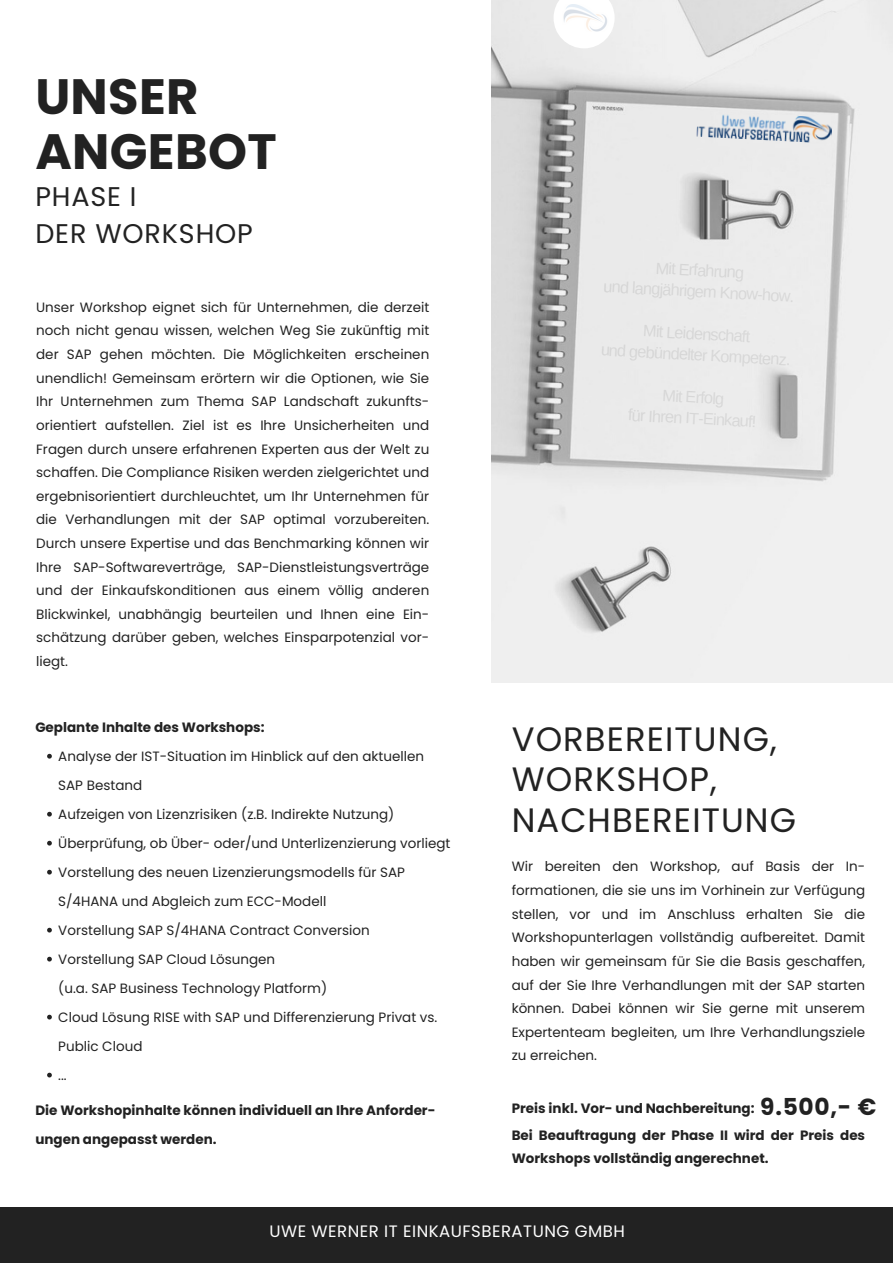
<style>
.page{position:relative;width:893px;height:1264px;background:#fff}
.page>*{position:absolute;margin:0;border:0;box-sizing:border-box;transform-origin:0 0}
.t1{font:700 49.65px/55.1px "Poppins";letter-spacing:.005em;color:#222}
.t2{font:33.75px/40.5px "Poppins";letter-spacing:.03em;color:#222}
.t3{font:27px "Poppins";letter-spacing:.03em;color:#222}
.t4{font:700 23.25px "Poppins";color:#222}
.t5{font:16.5px "Poppins";letter-spacing:.03em;color:#fff}
.t6{font:13.5px/23.5px "Poppins";color:#222}
.t7{font:700 13.5px/29px "Poppins";color:#222}
</style>
<div class="page">
<img style="left:491px;top:0;width:401px;height:682px">
<div style="left:0;top:1207px;width:892px;height:55px;background:#222"></div>
<svg style="left:553px;top:0;width:61px;height:48px"></svg>
<img style="left:696px;top:111px;width:136px;height:32px">
<img style="left:556px;top:4px;width:56px;height:27px">
<svg style="left:47px;top:753px;width:5px;height:5px"></svg>
<svg style="left:47px;top:811px;width:5px;height:5px"></svg>
<svg style="left:47px;top:840px;width:5px;height:5px"></svg>
<svg style="left:47px;top:869px;width:5px;height:5px"></svg>
<svg style="left:47px;top:927px;width:5px;height:5px"></svg>
<svg style="left:47px;top:956px;width:5px;height:5px"></svg>
<svg style="left:47px;top:1014px;width:5px;height:5px"></svg>
<svg style="left:47px;top:1072px;width:5px;height:5px"></svg>
<p class="t1" style="left:35px;top:69px;width:243px">UNSER<br>ANGEBOT</p>
<p class="t3" style="left:35px;top:178px;width:103px">PHASE I</p>
<p class="t3" style="left:35px;top:215px;width:219px">DER WORKSHOP</p>
<p class="t6" style="left:36px;top:295px;width:394px;text-align:justify">Unser Workshop eignet sich für Unternehmen, die derzeit noch nicht genau wissen, welchen Weg Sie zukünftig mit der SAP gehen möchten. Die Möglichkeiten erscheinen unendlich! Gemeinsam erörtern wir die Optionen, wie Sie Ihr Unternehmen zum Thema SAP Landschaft zukunfts&shy;orientiert aufstellen. Ziel ist es Ihre Unsicherheiten und Fragen durch unsere erfahrenen Experten aus der Welt zu schaffen. Die Compliance Risiken werden zielgerichtet und ergebnisorientiert durchleuchtet, um Ihr Unternehmen für die Verhandlungen mit der SAP optimal vorzubereiten.<br>Durch unsere Expertise und das Benchmarking können wir Ihre SAP-Softwareverträge, SAP-Dienstleistungsverträge und der Einkaufskonditionen aus einem völlig anderen Blickwinkel, unabhängig beurteilen und Ihnen eine Ein&shy;schätzung darüber geben, welches Einsparpotenzial vor&shy;liegt.</p>
<p class="t7" style="left:35px;top:713px;width:231px">Geplante Inhalte des Workshops:</p>
<p class="t6" style="left:58px;top:742px;width:367px;line-height:29px">Analyse der IST-Situation im Hinblick auf den aktuellen<br>SAP Bestand</p>
<p class="t6" style="left:58px;top:802px;width:337px">Aufzeigen von Lizenzrisiken (z.B. Indirekte Nutzung)</p>
<p class="t6" style="left:58px;top:831px;width:393px">Überprüfung, ob Über- oder/und Unterlizenzierung vorliegt</p>
<p class="t6" style="left:58px;top:857px;width:348px;line-height:29px">Vorstellung des neuen Lizenzierungsmodells für SAP<br>S/4HANA und Abgleich zum ECC-Modell</p>
<p class="t6" style="left:58px;top:918px;width:313px">Vorstellung SAP S/4HANA Contract Conversion</p>
<p class="t6" style="left:58px;top:944px;width:270px;line-height:29px">Vorstellung SAP Cloud Lösungen<br>(u.a. SAP Business Technology Platform)</p>
<p class="t6" style="left:58px;top:1002px;width:380px;line-height:29px">Cloud Lösung RISE with SAP und Differenzierung Privat vs.<br>Public Cloud</p>
<p class="t6" style="left:58px;top:1063px;width:10px">...</p>
<p class="t7" style="left:35px;top:1095px;width:401px">Die Workshopinhalte können individuell an Ihre Anforder&shy;ungen angepasst werden.</p>
<p class="t2" style="left:511px;top:718px;width:286px">VORBEREITUNG,<br>WORKSHOP,<br>NACHBEREITUNG</p>
<p class="t6" style="left:511px;top:855px;width:355px;text-align:justify">Wir bereiten den Workshop, auf Basis der In&shy;formationen, die sie uns im Vorhinein zur Verfügung stellen, vor und im Anschluss erhalten Sie die Workshopunterlagen vollständig aufbereitet. Damit haben wir gemeinsam für Sie die Basis geschaffen, auf der Sie Ihre Verhandlungen mit der SAP starten können. Dabei können wir Sie gerne mit unserem Expertenteam begleiten, um Ihre Verhandlungsziele zu erreichen.</p>
<p class="t7" style="left:511px;top:1093px;width:244px">Preis inkl. Vor- und Nachbereitung:</p>
<p class="t4" style="left:760px;top:1090px;width:118px">9.500,- €</p>
<p class="t7" style="left:511px;top:1123px;width:355px;line-height:23.5px">Bei Beauftragung der Phase II wird der Preis des<br>Workshops vollständig angerechnet.</p>
<p class="t5" style="left:269px;top:1219px;width:357px">UWE WERNER IT EINKAUFSBERATUNG GMBH</p>
</div>
